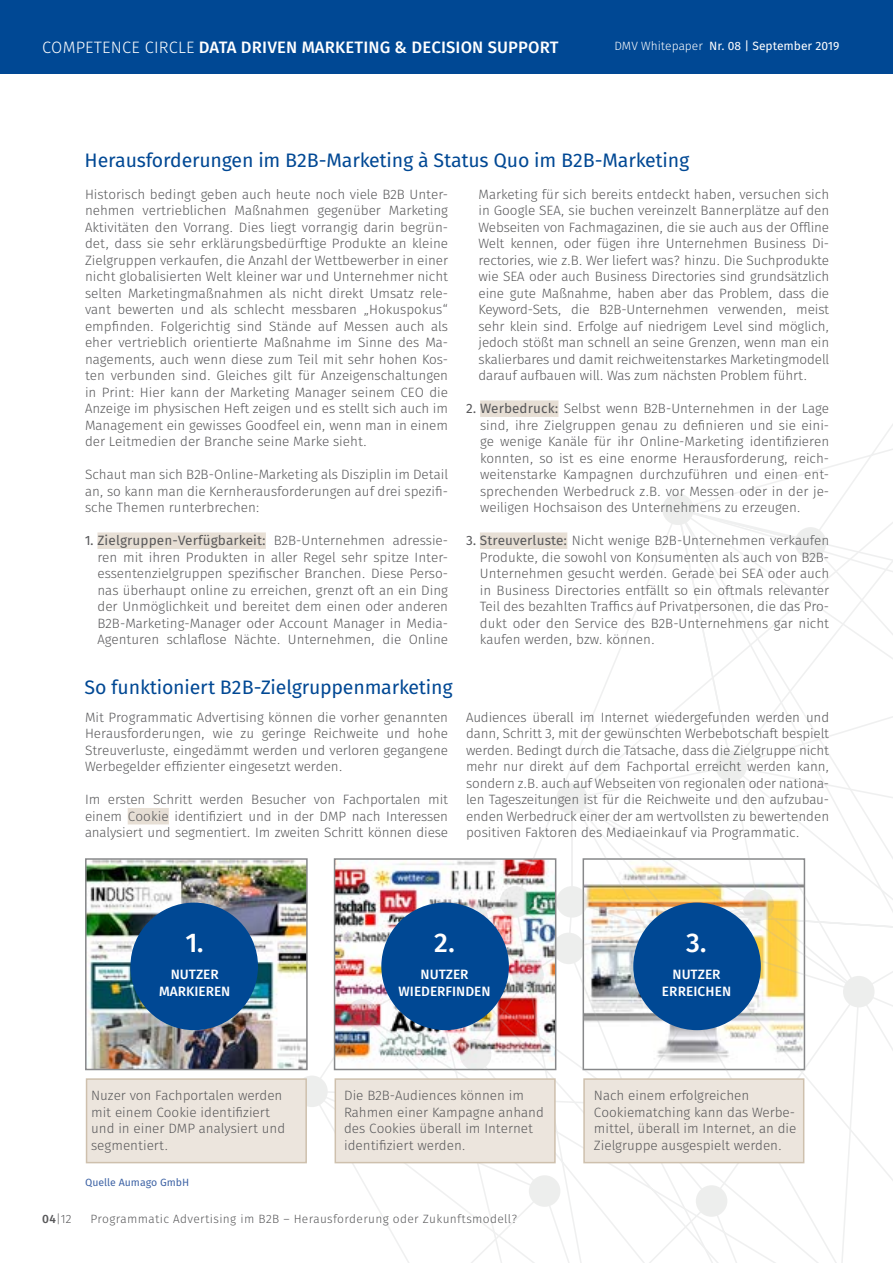
<style>
.page{position:relative;width:893px;height:1263px;background:#fff}
.page>*{position:absolute;margin:0;border:0;box-sizing:border-box;transform-origin:0 0}
.t1{font:27px "Fira Sans OT Medium";color:#fff}
.t2{font:19.5px "Fira Sans OT";letter-spacing:-.01em;color:#004894}
.t3{font:16.5px "Fira Sans OT Medium";letter-spacing:.01em;color:#fff}
.t4{font:13.5px/16.5px "Fira Sans OT Light";color:#58585a;text-align:justify}
.t5{font:13.5px "Fira Sans OT";letter-spacing:.01em;color:#58585a}
.t6{font:13.5px/16.5px "Fira Sans OT Medium";color:#fff;text-align:center}
.t7{font:12px "Fira Sans OT Light";letter-spacing:.03em;color:#58585a}
.t8{font:12px "Fira Sans OT";color:#fff}
.t9{font:10.5px "Fira Sans OT";color:#3e63a5}
.s1{font-family:"Fira Sans OT Light"}
.s2{font-family:"Fira Sans OT"}
.s3{font-family:"Fira Sans OT Medium"}
</style>
<div class="page">
<img style="left:88px;top:861px;width:215px;height:206px">
<div style="left:85px;top:858px;width:223px;height:212px;border:2px solid #87888a"></div>
<svg style="left:676px;top:439px;width:217px;height:356px"></svg>
<svg style="left:303px;top:795px;width:590px;height:468px"></svg>
<img style="left:444px;top:898px;width:327px;height:209px">
<div style="left:662px;top:493px;width:32px;height:32px;background:#edeeed;border-radius:50%"></div>
<div style="left:795px;top:527px;width:31px;height:32px;background:#edeeed;border-radius:50%"></div>
<div style="left:715px;top:750px;width:32px;height:32px;background:#edeeed;border-radius:50%"></div>
<div style="left:556px;top:783px;width:32px;height:32px;background:#edeeed;border-radius:50%"></div>
<svg style="left:742px;top:889px;width:32px;height:32px"></svg>
<div style="left:843px;top:976px;width:32px;height:31px;background:#edeeed;border-radius:50%"></div>
<div style="left:696px;top:1185px;width:31px;height:32px;background:#edeeed;border-radius:50%"></div>
<div style="left:529px;top:1175px;width:31px;height:32px;background:#edeeed;border-radius:50%"></div>
<svg style="left:460px;top:1039px;width:31px;height:31px"></svg>
<div style="left:296px;top:1075px;width:32px;height:32px;background:#edeeed;border-radius:50%"></div>
<svg style="left:346px;top:999px;width:32px;height:32px"></svg>
<svg style="left:512px;top:959px;width:32px;height:32px"></svg>
<svg style="left:456px;top:903px;width:32px;height:31px"></svg>
<svg style="left:500px;top:886px;width:31px;height:32px"></svg>
<svg style="left:556px;top:886px;width:32px;height:32px"></svg>
<svg style="left:553px;top:933px;width:31px;height:31px"></svg>
<div style="left:0;top:0;width:892px;height:73px;background:#004894"></div>
<hr style="left:892px;top:0;width:1px;height:73px;background:#004894">
<div style="left:97px;top:532px;width:169px;height:17px;background:#e7dfd5"></div>
<div style="left:480px;top:400px;width:78px;height:17px;background:#e7dfd5"></div>
<div style="left:480px;top:532px;width:87px;height:17px;background:#e7dfd5"></div>
<div style="left:128px;top:808px;width:41px;height:16px;background:#e7dfd5"></div>
<div style="left:86px;top:1078px;width:221px;height:85px;background:#ece5dd;border:2px solid #cec0ad"></div>
<div style="left:335px;top:1078px;width:221px;height:85px;background:#ece5dd;border:2px solid #cec0ad"></div>
<div style="left:583px;top:1078px;width:221px;height:85px;background:#ece5dd;border:2px solid #cec0ad"></div>
<div style="left:130px;top:902px;width:128px;height:128px;background:#004894;border-radius:50%"></div>
<div style="left:381px;top:902px;width:128px;height:128px;background:#004894;border-radius:50%"></div>
<div style="left:633px;top:902px;width:128px;height:128px;background:#004894;border-radius:50%"></div>
<p class="t3" style="left:42px;top:36px;width:518px"><span class="s1">COMPETENCE CIRCLE</span> DATA DRIVEN MARKETING &amp; DECISION SUPPORT</p>
<p class="t8" style="left:614px;top:37px;width:227px"><span class="s1">DMV Whitepaper</span> Nr. 08 | September 2019</p>
<h2 class="t2" style="left:85px;top:147px;width:606px">Herausforderungen im B2B-Marketing à Status Quo im B2B-Marketing</h2>
<p class="t4" style="left:85px;top:187px;width:365px">Historisch bedingt geben auch heute noch viele B2B Unter&shy;nehmen vertrieblichen Maßnahmen gegenüber Marketing Aktivitäten den Vorrang. Dies liegt vorrangig darin begrün&shy;det, dass sie sehr erklärungsbedürftige Produkte an kleine Zielgruppen verkaufen, die Anzahl der Wettbewerber in einer nicht globalisierten Welt kleiner war und Unternehmer nicht selten Marketingmaßnahmen als nicht direkt Umsatz rele&shy;vant bewerten und als schlecht messbaren „Hokuspokus“ empfinden. Folgerichtig sind Stände auf Messen auch als eher vertrieblich orientierte Maßnahme im Sinne des Ma&shy;nagements, auch wenn diese zum Teil mit sehr hohen Kos&shy;ten verbunden sind. Gleiches gilt für Anzeigenschaltungen in Print: Hier kann der Marketing Manager seinem CEO die Anzeige im physischen Heft zeigen und es stellt sich auch im Management ein gewisses Goodfeel ein, wenn man in einem der Leitmedien der Branche seine Marke sieht.</p>
<p class="t4" style="left:85px;top:467px;width:365px">Schaut man sich B2B-Online-Marketing als Disziplin im Detail an, so kann man die Kernherausforderungen auf drei spezifi&shy;sche Themen runterbrechen:</p>
<p class="t5" style="left:85px;top:531px;width:365px">1. Zielgruppen-Verfügbarkeit: <span class="s1">B2B-Unternehmen adressie-</span></p>
<p class="t4" style="left:97px;top:550px;width:352px">ren mit ihren Produkten in aller Regel sehr spitze Inter&shy;essentenzielgruppen spezifischer Branchen. Diese Perso&shy;nas überhaupt online zu erreichen, grenzt oft an ein Ding der Unmöglichkeit und bereitet dem einen oder anderen B2B-Marketing-Manager oder Account Manager in Media-Agenturen schlaflose Nächte. Unternehmen, die Online</p>
<h2 class="t2" style="left:85px;top:674px;width:370px">So funktioniert B2B-Zielgruppenmarketing</h2>
<p class="t4" style="left:85px;top:710px;width:365px">Mit Programmatic Advertising können die vorher genannten Herausforderungen, wie zu geringe Reichweite und hohe Streuverluste, eingedämmt werden und verloren gegangene Werbegelder effizienter eingesetzt werden.</p>
<p class="t4" style="left:85px;top:792px;width:365px">Im ersten Schritt werden Besucher von Fachportalen mit einem Cookie identifiziert und in der DMP nach Interessen analysiert und segmentiert. Im zweiten Schritt können diese</p>
<p class="t4" style="left:479px;top:187px;width:352px">Marketing für sich bereits entdeckt haben, versuchen sich in Google SEA, sie buchen vereinzelt Bannerplätze auf den Webseiten von Fachmagazinen, die sie auch aus der Offline Welt kennen, oder fügen ihre Unternehmen Business Di&shy;rectories, wie z.B. Wer liefert was? hinzu. Die Suchprodukte wie SEA oder auch Business Directories sind grundsätzlich eine gute Maßnahme, haben aber das Problem, dass die Keyword-Sets, die B2B-Unternehmen verwenden, meist sehr klein sind. Erfolge auf niedrigem Level sind möglich, jedoch stößt man schnell an seine Grenzen, wenn man ein skalierbares und damit reichweitenstarkes Marketingmodell darauf aufbauen will. Was zum nächsten Problem führt.</p>
<p class="t4" style="left:480px;top:401px;width:351px;text-indent:-14px"><span class="s2">2. Werbedruck:</span> Selbst wenn B2B-Unternehmen in der Lage sind, ihre Zielgruppen genau zu definieren und sie eini&shy;ge wenige Kanäle für ihr Online-Marketing identifizieren konnten, so ist es eine enorme Herausforderung, reich&shy;weitenstarke Kampagnen durchzuführen und einen ent&shy;sprechenden Werbedruck z.B. vor Messen oder in der je&shy;weiligen Hochsaison des Unternehmens zu erzeugen.</p>
<p class="t4" style="left:480px;top:533px;width:351px;text-indent:-14px"><span class="s2">3. Streuverluste:</span> Nicht wenige B2B-Unternehmen verkaufen Produkte, die sowohl von Konsumenten als auch von B2B-Unternehmen gesucht werden. Gerade bei SEA oder auch in Business Directories entfällt so ein oftmals relevanter Teil des bezahlten Traffics auf Privatpersonen, die das Pro&shy;dukt oder den Service des B2B-Unternehmens gar nicht kaufen werden, bzw. können.</p>
<p class="t4" style="left:466px;top:710px;width:365px">Audiences überall im Internet wiedergefunden werden und dann, Schritt 3, mit der gewünschten Werbebotschaft bespielt werden. Bedingt durch die Tatsache, dass die Zielgruppe nicht mehr nur direkt auf dem Fachportal erreicht werden kann, sondern z.B. auch auf Webseiten von regionalen oder nationa&shy;len Tageszeitungen ist für die Reichweite und den aufzubau&shy;enden Werbedruck einer der am wertvollsten zu bewertenden positiven Faktoren des Mediaeinkauf via Programmatic.</p>
<h1 class="t1" style="left:186px;top:924px;width:20px">1.</h1>
<p class="t6" style="left:159px;top:967px;width:73px">NUTZER<br>MARKIEREN</p>
<h1 class="t1" style="left:434px;top:924px;width:22px">2.</h1>
<p class="t6" style="left:399px;top:967px;width:93px">NUTZER<br>WIEDERFINDEN</p>
<h1 class="t1" style="left:686px;top:924px;width:22px">3.</h1>
<p class="t6" style="left:662px;top:967px;width:71px">NUTZER<br>ERREICHEN</p>
<p class="t4" style="left:91px;top:1088px;width:196px;text-align:left">Nuzer von Fachportalen werden mit einem Cookie identifiziert und in einer DMP analysiert und segmentiert.</p>
<p class="t4" style="left:344px;top:1088px;width:201px;text-align:left">Die B2B-Audiences können im<br>Rahmen einer Kampagne anhand des Cookies überall im Internet identifiziert werden.</p>
<p class="t4" style="left:594px;top:1088px;width:204px;text-align:left">Nach einem erfolgreichen<br>Cookiematching kann das Werbe&shy;mittel, überall im Internet, an die<br>Zielgruppe ausgespielt werden.</p>
<p class="t9" style="left:85px;top:1175px;width:106px">Quelle Aumago GmbH</p>
<p class="t7" style="left:42px;top:1210px;width:31px"><span class="s3">04</span>|12</p>
<p class="t7" style="left:90px;top:1210px;width:429px">Programmatic Advertising im B2B – Herausforderung oder Zukunftsmodell?</p>
</div>
